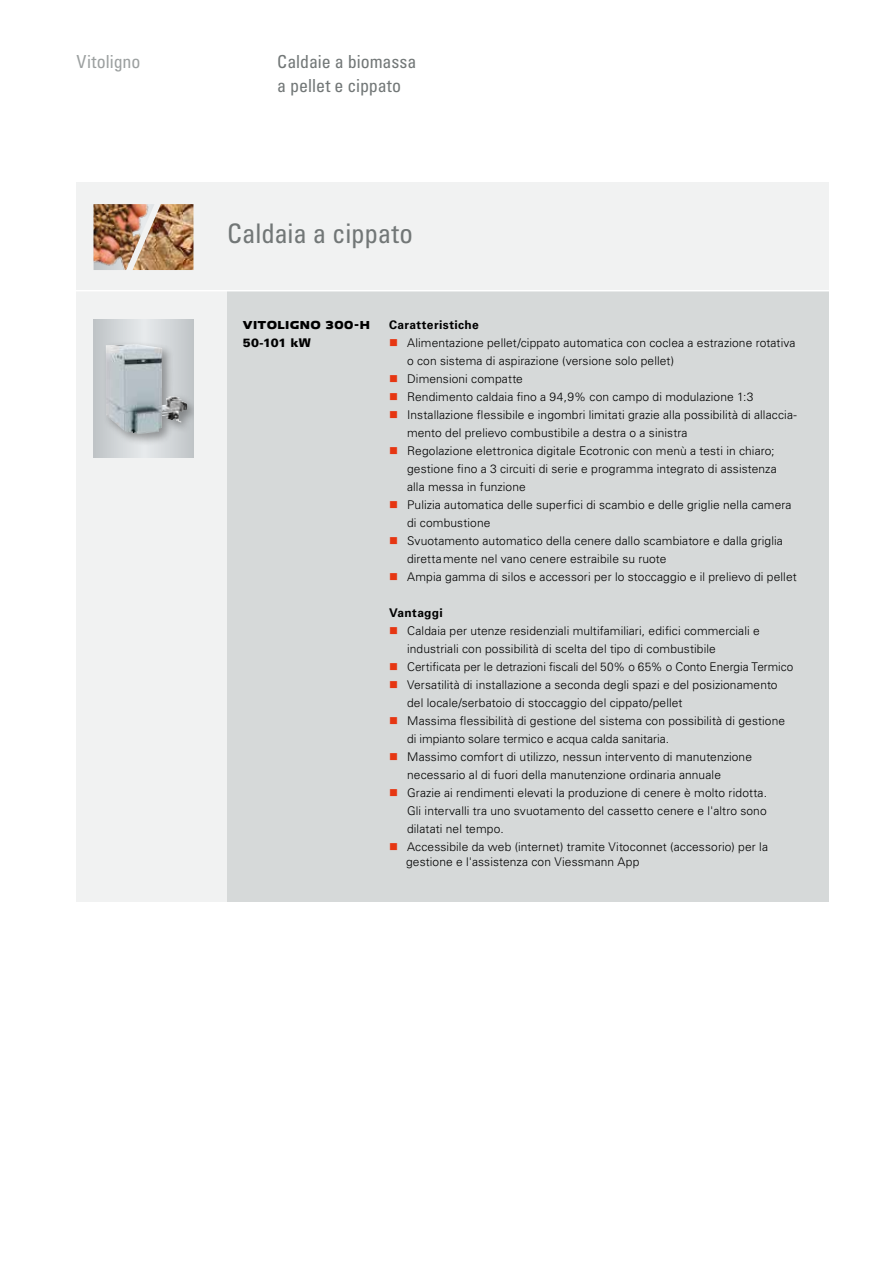
<style>
.page{position:relative;width:893px;height:1263px;background:#fff}
.page>*{position:absolute;margin:0;border:0;box-sizing:border-box;transform-origin:0 0}
.t1{font:condensed 27px "Univers LTCYR 57";letter-spacing:-.01em;color:#727777}
.t2{font:condensed 18px/24px "Univers LTCYR 57";color:#727777}
.t3{font:condensed 18px "Univers LTCYR 57";color:#9ca0a0}
.t4{font:300 12px/18px "Univers LTCYR 45";letter-spacing:.01em;color:#000}
.t5{font:700 12px "Univers LTCYR 65";letter-spacing:.03em;color:#000}
.t6{font:12px "VIESSMANN Normal";letter-spacing:.005em;color:#000}
.t7{font:900 12px "Univers LTCYR 75";letter-spacing:.005em;color:#000}
.s1{color:#e63612}
</style>
<div class="page">
<div style="left:77px;top:182px;width:752px;height:719px;background:#f1f2f2"></div>
<div style="left:228px;top:291px;width:601px;height:610px;background:#d6d9d9"></div>
<img style="left:154px;top:204px;width:39px;height:66px">
<svg style="left:94px;top:319px;width:99px;height:138px;background:#cfd3d6"></svg>
<div style="left:102px;top:340px;width:91px;height:106px;background:#000;opacity:.35"></div>
<img style="left:106px;top:344px;width:78px;height:90px">
<img style="left:94px;top:204px;width:60px;height:66px">
<hr style="left:0;top:290px;width:893px;height:1px;background:#fff">
<h2 class="t3" style="left:77px;top:50px;width:66px">Vitoligno</h2>
<h2 class="t2" style="left:277px;top:49px;width:141px">Caldaie a biomassa a pellet e cippato</h2>
<h1 class="t1" style="left:227px;top:216px;width:187px">Caldaia a cippato</h1>
<p class="t6" style="left:243px;top:317px;width:129px">VITOLIGNO 300-H</p>
<p class="t7" style="left:243px;top:334px;width:70px">50-101 kW</p>
<p class="t5" style="left:389px;top:316px;width:91px">Caratteristiche</p>
<p class="t4" style="left:407px;top:333px;width:390px;text-indent:-18px"><span class="s1">■</span> Alimentazione pellet/cippato automatica con coclea a estrazione rotativa o con sistema di aspirazione (versione solo pellet)</p>
<p class="t4" style="left:389px;top:369px;width:135px"><span class="s1">■</span> Dimensioni compatte</p>
<p class="t4" style="left:389px;top:387px;width:366px"><span class="s1">■</span> Rendimento caldaia fino a 94,9% con campo di modulazione 1:3</p>
<p class="t4" style="left:407px;top:405px;width:391px;text-indent:-18px"><span class="s1">■</span> Installazione flessibile e ingombri limitati grazie alla possibilità di allaccia&shy;mento del prelievo combustibile a destra o a sinistra</p>
<p class="t4" style="left:407px;top:441px;width:371px;text-indent:-18px"><span class="s1">■</span> Regolazione elettronica digitale Ecotronic con menù a testi in chiaro; gestione fino a 3 circuiti di serie e programma integrato di assistenza alla messa in funzione</p>
<p class="t4" style="left:407px;top:495px;width:386px;text-indent:-18px"><span class="s1">■</span> Pulizia automatica delle superfici di scambio e delle griglie nella camera di combustione</p>
<p class="t4" style="left:407px;top:531px;width:377px;text-indent:-18px"><span class="s1">■</span> Svuotamento automatico della cenere dallo scambiatore e dalla griglia direttamente nel vano cenere estraibile su ruote</p>
<p class="t4" style="left:389px;top:567px;width:409px"><span class="s1">■</span> Ampia gamma di silos e accessori per lo stoccaggio e il prelievo di pellet</p>
<p class="t5" style="left:389px;top:604px;width:55px">Vantaggi</p>
<p class="t4" style="left:407px;top:621px;width:354px;text-indent:-18px"><span class="s1">■</span> Caldaia per utenze residenziali multifamiliari, edifici commerciali e industriali con possibilità di scelta del tipo di combustibile</p>
<p class="t4" style="left:389px;top:657px;width:406px"><span class="s1">■</span> Certificata per le detrazioni fiscali del 50% o 65% o Conto Energia Termico</p>
<p class="t4" style="left:407px;top:675px;width:372px;text-indent:-18px"><span class="s1">■</span> Versatilità di installazione a seconda degli spazi e del posizionamento del locale/serbatoio di stoccaggio del cippato/pellet</p>
<p class="t4" style="left:407px;top:711px;width:380px;text-indent:-18px"><span class="s1">■</span> Massima flessibilità di gestione del sistema con possibilità di gestione di impianto solare termico e acqua calda sanitaria.</p>
<p class="t4" style="left:407px;top:747px;width:346px;text-indent:-18px"><span class="s1">■</span> Massimo comfort di utilizzo, nessun intervento di manutenzione necessario al di fuori della manutenzione ordinaria annuale</p>
<p class="t4" style="left:407px;top:783px;width:361px;text-align:justify;text-indent:-18px"><span class="s1">■</span> Grazie ai rendimenti elevati la produzione di cenere è molto ridotta.<br>Gli intervalli tra uno svuotamento del cassetto cenere e l'altro sono dilatati nel tempo.</p>
<p class="t4" style="left:406px;top:839px;width:363px;line-height:15px;text-indent:-17px"><span class="s1">■</span> Accessibile da web (internet) tramite Vitoconnet (accessorio) per la gestione e l'assistenza con Viessmann App</p>
</div>
